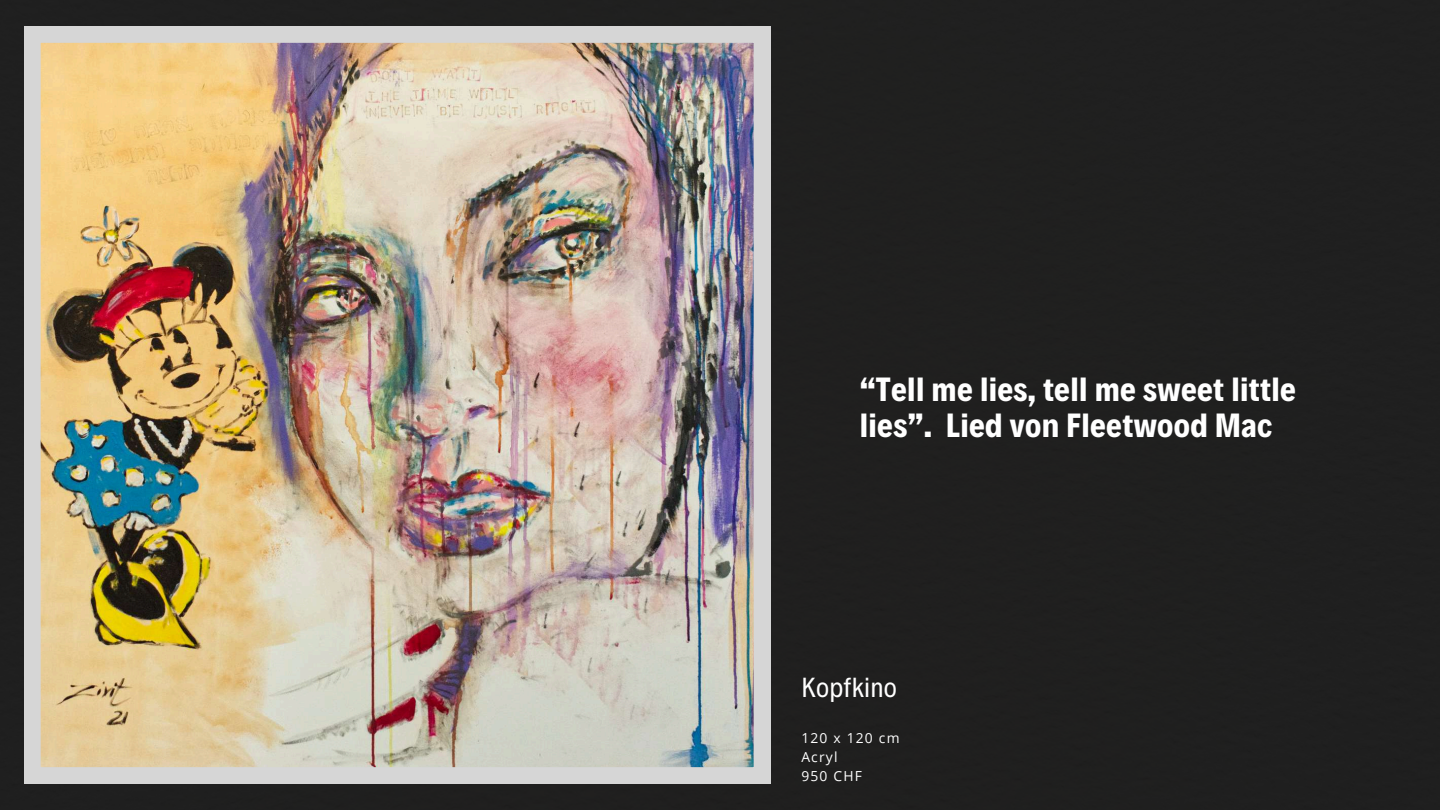
<style>
.page{position:relative;width:1440px;height:810px;background:#201f1f}
.page>*{position:absolute;margin:0;border:0;box-sizing:border-box;transform-origin:0 0}
.t1{font:700 34px/36.8px "Decalotype";letter-spacing:.01em;color:#fff}
.t2{font:27.9px "Decalotype";letter-spacing:.01em;color:#fff}
.t3{font:13.8px/19.2px "Open Sans";letter-spacing:.09em;color:#fff}
</style>
<div class="page">
<img style="left:24px;top:26px;width:746px;height:758px">
<p class="t1" style="left:860px;top:368px;width:438px">“Tell me lies, tell me sweet little lies”. Lied von Fleetwood Mac</p>
<p class="t2" style="left:801px;top:668px;width:97px">Kopfkino</p>
<p class="t3" style="left:801px;top:728px;width:100px">120 x 120 cm<br>Acryl<br>950 CHF</p>
</div>
